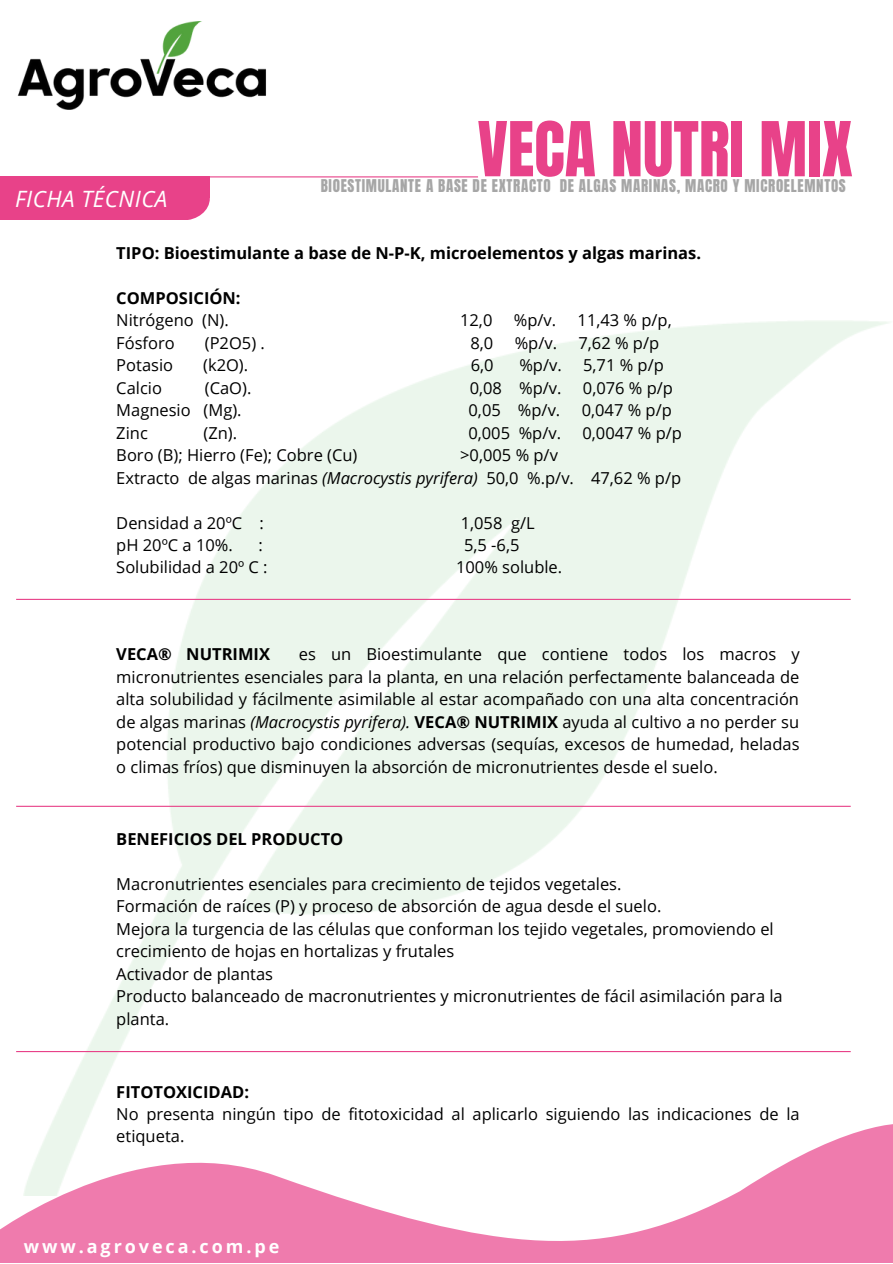
<style>
.page{position:relative;width:893px;height:1264px;background:#fff}
.page>*{position:absolute;margin:0;border:0;box-sizing:border-box;transform-origin:0 0}
.t1{font:64.2px "Anton";color:#e84289}
.t2{font:italic 22.5px "Open Sans";letter-spacing:.02em;color:#fff}
.t3{font:700 18px "Open Sans";letter-spacing:.16em;color:#fff}
.t4{font:16.5px/22.5px "Open Sans";color:#000}
.t5{font:700 16.5px "Open Sans";color:#000}
.t6{font:15px "Anton";letter-spacing:.045em;color:#a6a6a6}
.s1{font-style:italic}
.s2{font-weight:700}
</style>
<div class="page">
<svg style="left:0;top:1195px;width:892px;height:67px;fill:#ef7bad"></svg>
<img style="left:24px;top:321px;width:868px;height:874px">
<img style="left:17px;top:21px;width:249px;height:89px">
<hr style="left:0;top:176px;width:478px;height:1px;background:#e84289">
<div style="left:155px;top:176px;width:55px;height:44px;background:#e84289;border-radius:50%"></div>
<hr style="left:16px;top:599px;width:834px;height:1px;background:#e84289">
<hr style="left:16px;top:805px;width:834px;height:1px;background:#e84289">
<hr style="left:16px;top:1050px;width:834px;height:2px;background:#e84289">
<div style="left:0;top:176px;width:182px;height:44px;background:#e84289"></div>
<div style="left:167px;top:176px;width:43px;height:22px;background:#e84289"></div>
<p class="t1" style="left:477px;top:103px;width:377px">VECA NUTRI MIX</p>
<p class="t6" style="left:321px;top:175px;width:526px">BIOESTIMULANTE A BASE DE EXTRACTO DE ALGAS MARINAS, MACRO Y MICROELEMNTOS</p>
<p class="t2" style="left:15px;top:183px;width:154px">FICHA TÉCNICA</p>
<p class="t5" style="left:116px;top:241px;width:586px">TIPO: Bioestimulante a base de N-P-K, microelementos y algas marinas.</p>
<p class="t5" style="left:116px;top:286px;width:126px">COMPOSICIÓN:</p>
<p class="t4" style="left:116px;top:308px;width:114px">Nitrógeno (N).</p>
<p class="t4" style="left:460px;top:308px;width:34px">12,0</p>
<p class="t4" style="left:513px;top:308px;width:44px">%p/v.</p>
<p class="t4" style="left:577px;top:308px;width:96px">11,43 % p/p,</p>
<p class="t4" style="left:116px;top:331px;width:60px">Fósforo</p>
<p class="t4" style="left:205px;top:331px;width:62px">(P2O5) .</p>
<p class="t4" style="left:470px;top:331px;width:24px">8,0</p>
<p class="t4" style="left:514px;top:331px;width:44px">%p/v.</p>
<p class="t4" style="left:578px;top:331px;width:82px">7,62 % p/p</p>
<p class="t4" style="left:116px;top:353px;width:58px">Potasio</p>
<p class="t4" style="left:203px;top:353px;width:47px">(k2O).</p>
<p class="t4" style="left:471px;top:353px;width:24px">6,0</p>
<p class="t4" style="left:519px;top:353px;width:44px">%p/v.</p>
<p class="t4" style="left:583px;top:353px;width:82px">5,71 % p/p</p>
<p class="t4" style="left:116px;top:376px;width:47px">Calcio</p>
<p class="t4" style="left:205px;top:376px;width:48px">(CaO).</p>
<p class="t4" style="left:469px;top:376px;width:93px">0,08 %p/v.</p>
<p class="t4" style="left:583px;top:376px;width:92px">0,076 % p/p</p>
<p class="t4" style="left:116px;top:398px;width:127px">Magnesio (Mg).</p>
<p class="t4" style="left:468px;top:398px;width:93px">0,05 %p/v.</p>
<p class="t4" style="left:581px;top:398px;width:92px">0,047 % p/p</p>
<p class="t4" style="left:116px;top:421px;width:33px">Zinc</p>
<p class="t4" style="left:203px;top:421px;width:35px">(Zn).</p>
<p class="t4" style="left:468px;top:421px;width:94px">0,005 %p/v.</p>
<p class="t4" style="left:582px;top:421px;width:101px">0,0047 % p/p</p>
<p class="t4" style="left:116px;top:443px;width:242px">Boro (B); Hierro (Fe); Cobre (Cu)</p>
<p class="t4" style="left:460px;top:443px;width:99px">&gt;0,005 % p/v</p>
<p class="t4" style="left:116px;top:466px;width:566px">Extracto de algas marinas <span class="s1">(Macrocystis pyrifera)</span> 50,0 %.p/v. 47,62 % p/p</p>
<p class="t4" style="left:116px;top:511px;width:149px">Densidad a 20ºC :</p>
<p class="t4" style="left:460px;top:511px;width:75px">1,058 g/L</p>
<p class="t4" style="left:116px;top:533px;width:118px">pH 20ºC a 10%.</p>
<p class="t4" style="left:258px;top:533px;width:6px">:</p>
<p class="t4" style="left:464px;top:533px;width:57px">5,5 -6,5</p>
<p class="t4" style="left:116px;top:556px;width:153px">Solubilidad a 20º C :</p>
<p class="t4" style="left:456px;top:556px;width:108px">100% soluble.</p>
<p class="t4" style="left:116px;top:642px;width:685px;text-align:justify;text-indent:182px">es un Bioestimulante que contiene todos los macros y micronutrientes esenciales para la planta, en una relación perfectamente balanceada de alta solubilidad y fácilmente asimilable al estar acompañado con una alta concentración de algas marinas <span class="s1">(Macrocystis pyrifera).</span> <span class="s2">VECA® NUTRIMIX</span> ayuda al cultivo a no perder su potencial productivo bajo condiciones adversas (sequías, excesos de humedad, heladas o climas fríos) que disminuyen la absorción de micronutrientes desde el suelo.</p>
<p class="t5" style="left:116px;top:642px;width:155px">VECA® NUTRIMIX</p>
<p class="t5" style="left:116px;top:827px;width:228px">BENEFICIOS DEL PRODUCTO</p>
<p class="t4" style="left:116px;top:871px;width:506px">Macronutrientes esenciales para crecimiento de tejidos vegetales.</p>
<p class="t4" style="left:116px;top:894px;width:546px">Formación de raíces (P) y proceso de absorción de agua desde el suelo.</p>
<p class="t4" style="left:116px;top:916px;width:659px">Mejora la turgencia de las células que conforman los tejido vegetales, promoviendo el crecimiento de hojas en hortalizas y frutales</p>
<p class="t4" style="left:116px;top:961px;width:158px">Activador de plantas</p>
<p class="t4" style="left:116px;top:984px;width:668px">Producto balanceado de macronutrientes y micronutrientes de fácil asimilación para la planta.</p>
<p class="t5" style="left:116px;top:1079px;width:134px">FITOTOXICIDAD:</p>
<p class="t4" style="left:116px;top:1102px;width:685px">No presenta ningún tipo de fitotoxicidad al aplicarlo siguiendo las indicaciones de la etiqueta.</p>
<p class="t3" style="left:24px;top:1233px;width:257px">www.agroveca.com.pe</p>
</div>
